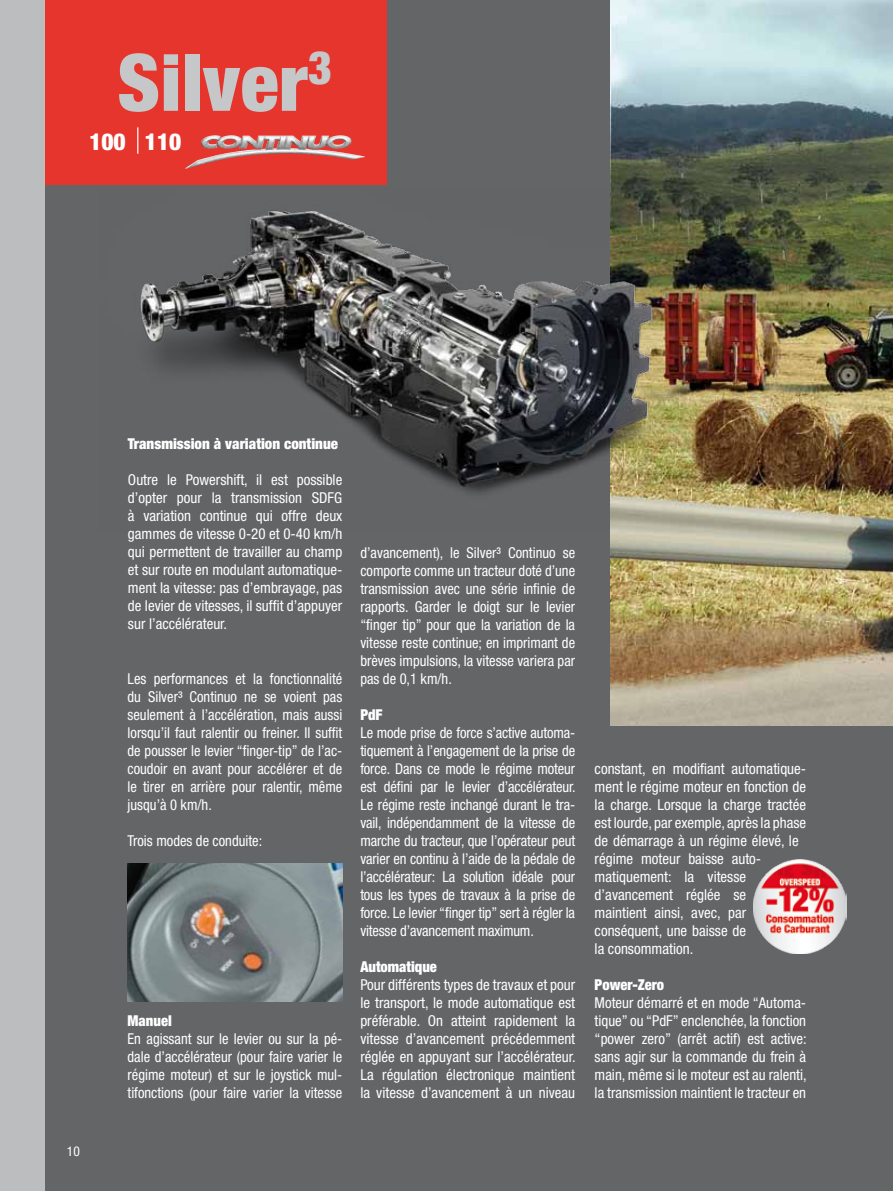
<style>
.page{position:relative;width:893px;height:1191px;background:#646567}
.page>*{position:absolute;margin:0;border:0;box-sizing:border-box;transform-origin:0 0}
.t1{font:900 condensed 79.05px "Helvetica Neue LT Std";color:#c6c7c8}
.t2{font:900 condensed 23.25px "Helvetica Neue LT Std";color:#fff}
.t3{font:condensed 15px/18px "Helvetica Neue LT Std";color:#fff;text-align:justify}
.t4{font:900 condensed 15px "Helvetica Neue LT Std";color:#fff}
.t5{font:condensed 13.5px "Helvetica Neue LT Std";color:#fff}
</style>
<div class="page">
<img style="left:610px;top:193px;width:283px;height:532px">
<img style="left:128px;top:863px;width:214px;height:138px">
<img style="left:753px;top:859px;width:94px;height:94px">
<div style="left:45px;top:0;width:342px;height:184px;background:#e5352c"></div>
<svg style="left:137px;top:127px;width:1px;height:27px"></svg>
<img style="left:185px;top:135px;width:180px;height:34px">
<div style="left:0;top:0;width:45px;height:1191px;background:#bbbdbe"></div>
<img style="left:140px;top:193px;width:557px;height:339px">
<img style="left:610px;top:0;width:283px;height:193px">
<h1 class="t1" style="left:117px;top:34px;width:216px">Silver<sup>3</sup></h1>
<h2 class="t2" style="left:89px;top:127px;width:93px">100 110</h2>
<p class="t5" style="left:67px;top:1143px;width:14px">10</p>
<p class="t4" style="left:128px;top:435px;width:212px">Transmission à variation continue</p>
<p class="t3" style="left:128px;top:471px;width:216px">Outre le Powershift, il est possible d’opter pour la transmission SDFG à variation continue qui offre deux gammes de vitesse 0-20 et 0-40 km/h qui permettent de travailler au champ et sur route en modulant automatique&shy;ment la vitesse: pas d’embrayage, pas de levier de vitesses, il suffit d’appuyer sur l’accélérateur.</p>
<p class="t3" style="left:128px;top:669px;width:216px">Les performances et la fonctionnalité du Silver³ Continuo ne se voient pas seulement à l’accélération, mais aussi lorsqu’il faut ralentir ou freiner. Il suffit de pousser le levier “finger-tip” de l’ac&shy;coudoir en avant pour accélérer et de le tirer en arrière pour ralentir, même jusqu’à 0 km/h.</p>
<p class="t3" style="left:128px;top:831px;width:136px">Trois modes de conduite:</p>
<p class="t4" style="left:128px;top:1011px;width:46px">Manuel</p>
<p class="t3" style="left:128px;top:1029px;width:216px">En agissant sur le levier ou sur la pé&shy;dale d’accélérateur (pour faire varier le régime moteur) et sur le joystick mul&shy;tifonctions (pour faire varier la vitesse</p>
<p class="t3" style="left:360px;top:543px;width:216px">d’avancement), le Silver³ Continuo se comporte comme un tracteur doté d’une transmission avec une série infinie de rapports. Garder le doigt sur le levier “finger tip” pour que la variation de la vitesse reste continue; en imprimant de brèves impulsions, la vitesse variera par pas de 0,1 km/h.</p>
<p class="t4" style="left:360px;top:705px;width:24px">PdF</p>
<p class="t3" style="left:360px;top:723px;width:217px">Le mode prise de force s’active automa&shy;tiquement à l’engagement de la prise de force. Dans ce mode le régime moteur est défini par le levier d’accélérateur.<br>Le régime reste inchangé durant le tra&shy;vail, indépendamment de la vitesse de marche du tracteur, que l’opérateur peut varier en continu à l’aide de la pédale de l’accélérateur: La solution idéale pour tous les types de travaux à la prise de force. Le levier “finger tip” sert à régler la vitesse d’avancement maximum.</p>
<p class="t4" style="left:360px;top:957px;width:78px">Automatique</p>
<p class="t3" style="left:360px;top:975px;width:217px">Pour différents types de travaux et pour le transport, le mode automatique est préférable. On atteint rapidement la vitesse d’avancement précédemment réglée en appuyant sur l’accélérateur.<br>La régulation électronique maintient la vitesse d’avancement à un niveau</p>
<p class="t3" style="left:595px;top:759px;width:213px;text-align:left">constant, en modifiant automatique&shy;ment le régime moteur en fonction de la charge. Lorsque la charge tractée est lourde, par exemple, après la phase de démarrage à un régime élevé, le régime moteur baisse auto&shy;matiquement: la vitesse d’avancement réglée se<br>maintient ainsi, avec, par conséquent, une baisse de<br>la consommation.</p>
<p class="t4" style="left:595px;top:975px;width:71px">Power-Zero</p>
<p class="t3" style="left:595px;top:993px;width:214px">Moteur démarré et en mode “Automa&shy;tique” ou “PdF” enclenchée, la fonction “power zero” (arrêt actif) est active: sans agir sur la commande du frein à main, même si le moteur est au ralenti, la transmission maintient le tracteur en</p>
</div>
